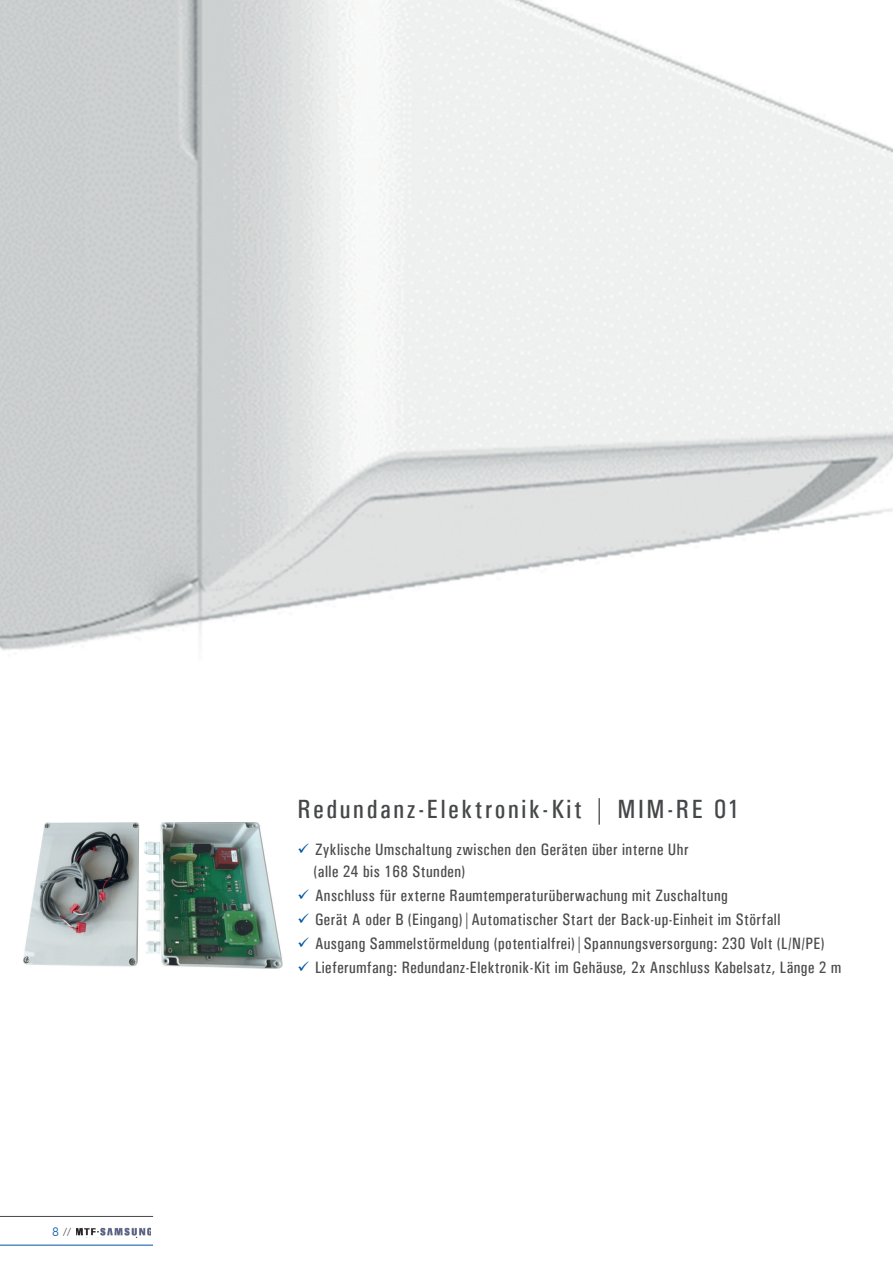
<style>
.page{position:relative;width:893px;height:1263px;background:#fff}
.page>*{position:absolute;margin:0;border:0;box-sizing:border-box;transform-origin:0 0}
.t1{font:26.4px "Univers Condensed";letter-spacing:.1em;color:#454748}
.t2{font:16.5px/22.5px "Univers Condensed";letter-spacing:.025em;color:#4b4c4d}
.t3{font:300 9.75px "Futura BT";color:#231f20}
.s1{font-size:12px;color:#0154a6}
.s2{color:#0154a6}
</style>
<div class="page">
<img style="left:0;top:0;width:893px;height:650px">
<hr style="left:0;top:1216px;width:153px;height:1px;background:#454748">
<hr style="left:0;top:1245px;width:153px;height:1px;background:#0154a6">
<img style="left:76px;top:1228px;width:75px;height:9px">
<img style="left:23px;top:822px;width:260px;height:146px">
<p class="t3" style="left:52px;top:1225px;width:21px"><span class="s1">8</span> //</p>
<h1 class="t1" style="left:298px;top:793px;width:443px">Redundanz-Elektronik-Kit | MIM-RE 01</h1>
<p class="t2" style="left:314px;top:838px;width:376px;text-indent:-16px"><span class="s2">✓</span> Zyklische Umschaltung zwischen den Geräten über interne Uhr (alle 24 bis 168 Stunden)</p>
<p class="t2" style="left:298px;top:884px;width:432px"><span class="s2">✓</span> Anschluss für externe Raumtemperaturüberwachung mit Zuschaltung</p>
<p class="t2" style="left:298px;top:908px;width:484px"><span class="s2">✓</span> Gerät A oder B (Eingang)|Automatischer Start der Back-up-Einheit im Störfall</p>
<p class="t2" style="left:298px;top:932px;width:528px"><span class="s2">✓</span> Ausgang Sammelstörmeldung (potentialfrei)|Spannungsversorgung: 230 Volt (L/N/PE)</p>
<p class="t2" style="left:298px;top:956px;width:545px"><span class="s2">✓</span> Lieferumfang: Redundanz-Elektronik-Kit im Gehäuse, 2x Anschluss Kabelsatz, Länge 2 m</p>
</div>
